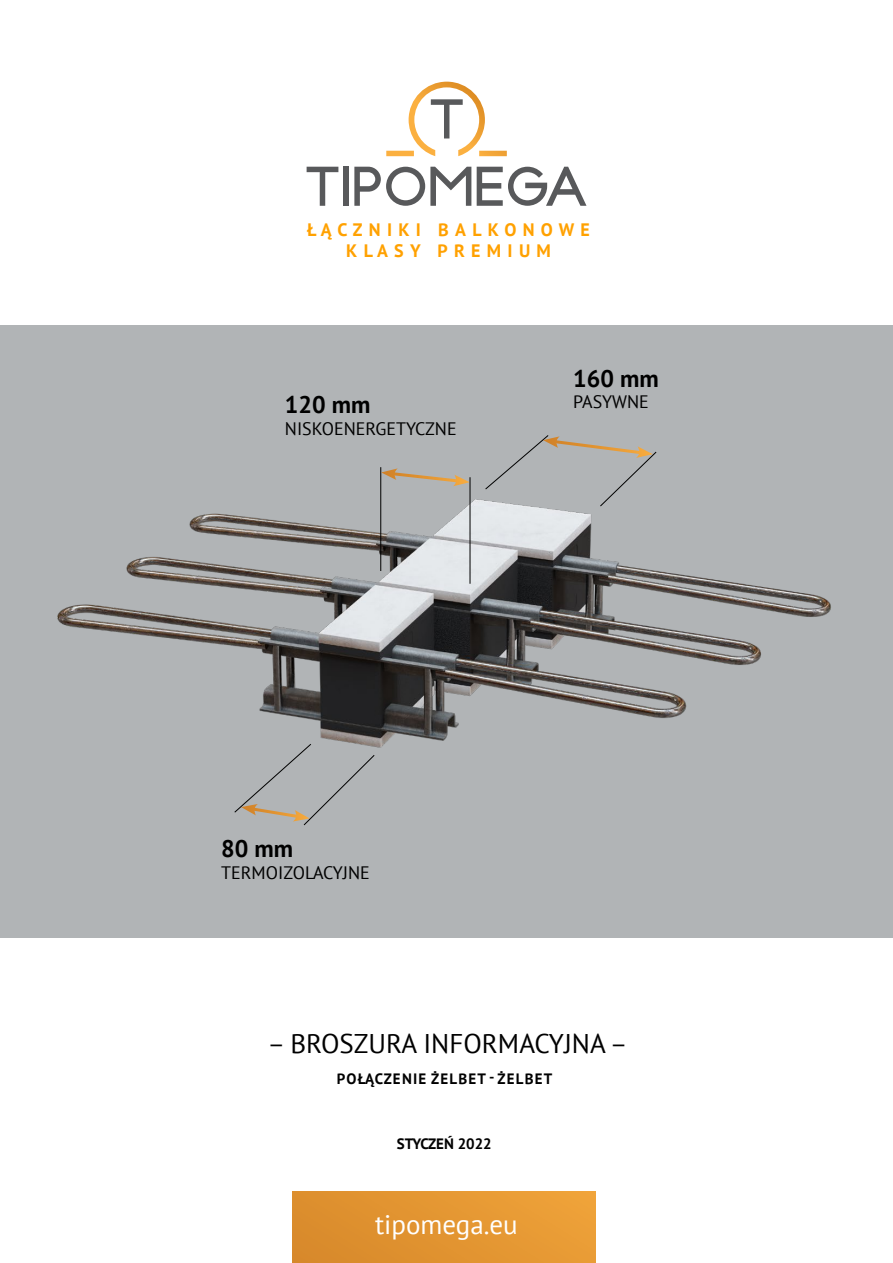
<style>
.page{position:relative;width:893px;height:1263px;background:#fff}
.page>*{position:absolute;margin:0;border:0;box-sizing:border-box;transform-origin:0 0}
.t1{font:27px "PT Sans";color:#000}
.t2{font:27px "PT Sans";color:#fff}
.t3{font:700 24px "PT Sans";color:#000}
.t4{font:18px "PT Sans";color:#000}
.t5{font:700 18px/21.6px "PT Sans";letter-spacing:.35em;color:#ffa100;text-align:center}
.t6{font:700 15px "PT Sans";letter-spacing:.08em;color:#000}
.t7{font:700 15px "PT Sans";color:#000}
</style>
<div class="page">
<div style="left:0;top:325px;width:893px;height:613px;background:#b1b4b6"></div>
<svg style="left:386px;top:82px;width:121px;height:74px"></svg>
<svg style="left:307px;top:167px;width:31px;height:39px"></svg>
<div style="left:344px;top:167px;width:5px;height:39px;background:#58595b"></div>
<svg style="left:354px;top:167px;width:117px;height:39px"></svg>
<svg style="left:477px;top:167px;width:109px;height:39px"></svg>
<div style="left:293px;top:1191px;width:303px;height:72px;background:#e39531"></div>
<img style="left:57px;top:467px;width:774px;height:281px">
<hr style="left:380px;top:467px;width:1px;height:104px;background:#000">
<svg style="left:381px;top:468px;width:89px;height:18px"></svg>
<hr style="left:470px;top:477px;width:1px;height:107px;background:#000">
<svg style="left:485px;top:435px;width:172px;height:72px"></svg>
<svg style="left:234px;top:743px;width:141px;height:83px"></svg>
<p class="t5" style="left:307px;top:218px;width:284px">ŁĄCZNIKI BALKONOWE<br>KLASY PREMIUM</p>
<h2 class="t3" style="left:285px;top:389px;width:87px">120 mm</h2>
<p class="t4" style="left:285px;top:417px;width:173px">NISKOENERGETYCZNE</p>
<h2 class="t3" style="left:573px;top:362px;width:87px">160 mm</h2>
<p class="t4" style="left:573px;top:390px;width:77px">PASYWNE</p>
<h2 class="t3" style="left:221px;top:833px;width:73px">80 mm</h2>
<p class="t4" style="left:221px;top:861px;width:150px">TERMOIZOLACYJNE</p>
<h1 class="t1" style="left:268px;top:1026px;width:362px">– BROSZURA INFORMACYJNA –</h1>
<p class="t6" style="left:337px;top:1068px;width:217px">POŁĄCZENIE ŻELBET - ŻELBET</p>
<p class="t7" style="left:397px;top:1134px;width:96px">STYCZEŃ 2022</p>
<h1 class="t2" style="left:375px;top:1207px;width:144px">tipomega.eu</h1>
</div>
